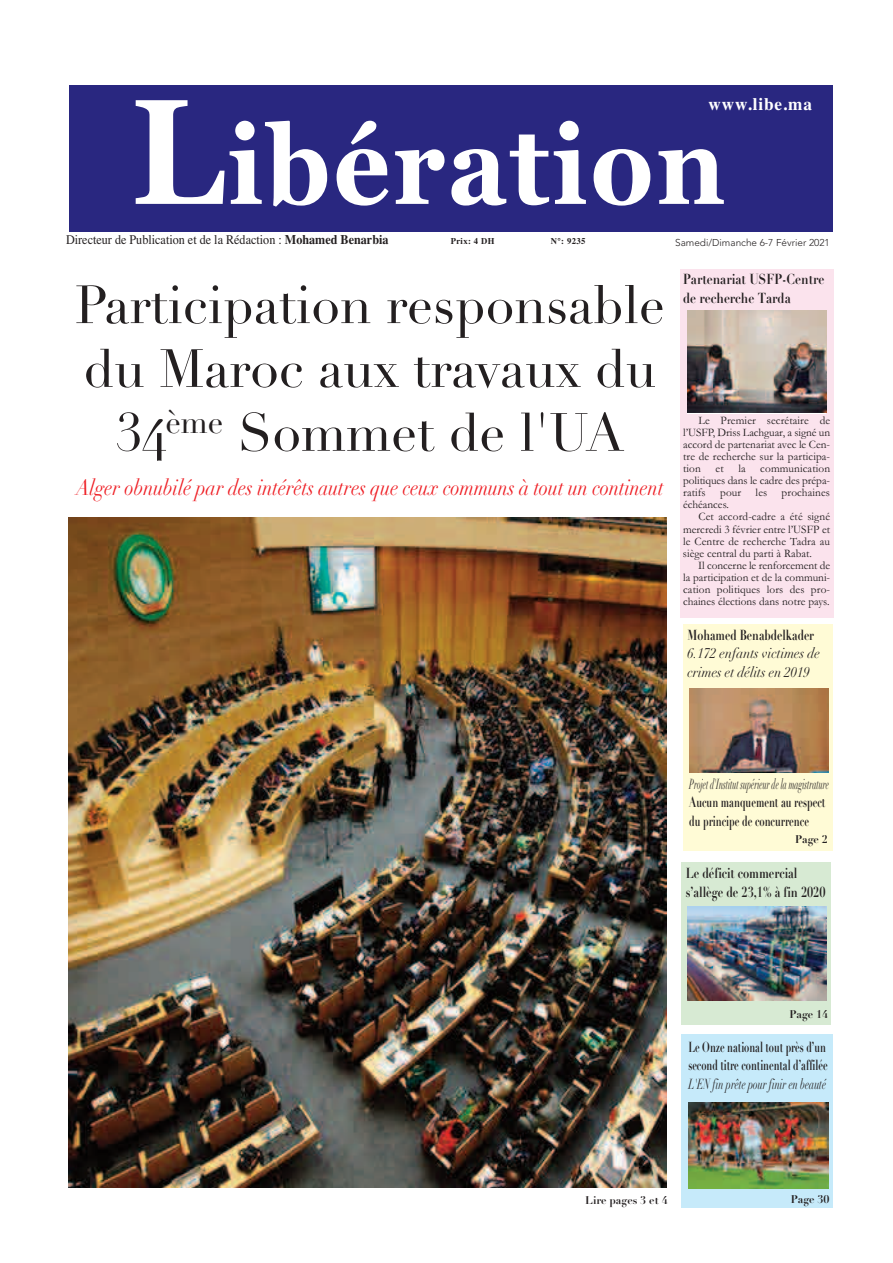
<style>
.page{position:relative;width:893px;height:1263px;background:#fff}
.page>*{position:absolute;margin:0;border:0;box-sizing:border-box;transform-origin:0 0}
.t1{font:700 110.1px "Georgia";color:#fff;scale:.91 1}
.t2{font:52.8px "Didot";color:#231f20}
.t3{font:31.65px "Didot";color:#231f20}
.t4{font:italic 22.05px "Didot";color:#ee1d23;scale:.85 1}
.t5{font:700 17.55px "Times";color:#fff}
.t6{font:700 14.25px/18.8px "Didot";color:#231f20;scale:.65 1}
.t7{font:700 14.25px/18.8px "Didot";color:#231f20;scale:.66 1}
.t8{font:700 14.25px/18.8px "Didot";color:#231f20;scale:.77 1}
.t9{font:italic 14.25px/18.8px "Didot";color:#231f20;scale:.91 1}
.t10{font:italic 14.25px "Didot";color:#231f20;scale:.53 1}
.t11{font:700 14.25px/18.8px "Didot";color:#231f20;scale:.83 1}
.t12{font:italic 14.25px "Didot";color:#231f20;scale:.67 1}
.t13{font:700 14.25px "Didot";color:#231f20;scale:.74 1}
.t14{font:13.2px "Times";color:#231f20;scale:.92 1}
.t15{font:11.55px/12.1px "Garamond";color:#231f20}
.t16{font:700 10.95px "Didot";color:#231f20}
.t17{font:300 9.9px "Avenir";color:#231f20}
.t18{font:700 8.85px "Times";letter-spacing:.045em;color:#231f20}
.s1{font-size:149.7px}
.s2{font-weight:700}
</style>
<div class="page">
<div style="left:69px;top:85px;width:764px;height:147px;background:#292780"></div>
<img style="left:69px;top:518px;width:597px;height:669px">
<div style="left:681px;top:1034px;width:151px;height:174px;background:#c6eafa"></div>
<div style="left:680px;top:269px;width:153px;height:349px;background:#fbe3ed"></div>
<div style="left:681px;top:862px;width:150px;height:163px;background:#d7ead3"></div>
<div style="left:683px;top:624px;width:150px;height:226px;background:#fffbd6"></div>
<img style="left:687px;top:310px;width:139px;height:103px">
<img style="left:688px;top:1102px;width:140px;height:86px">
<img style="left:688px;top:906px;width:139px;height:95px">
<img style="left:689px;top:688px;width:139px;height:84px">
<h3 class="t5" style="left:708px;top:88px;width:105px">www.libe.ma</h3>
<h1 class="t1" style="left:131px;top:83px;width:655px"><span class="s1">L</span>ibération</h1>
<p class="t14" style="left:66px;top:228px;width:352px">Directeur de Publication et de la Rédaction : <span class="s2">Mohamed Benarbia</span></p>
<p class="t18" style="left:451px;top:233px;width:45px">Prix: 4 DH</p>
<p class="t18" style="left:551px;top:233px;width:36px">N°: 9235</p>
<p class="t17" style="left:675px;top:237px;width:156px">Samedi/Dimanche 6-7 Février 2021</p>
<h2 class="t2" style="left:75px;top:273px;width:591px">Participation responsable</h2>
<h2 class="t2" style="left:83px;top:337px;width:574px">du Maroc aux travaux du</h2>
<h2 class="t2" style="left:238px;top:401px;width:388px">Sommet de 'l UA</h2>
<h3 class="t3" style="left:165px;top:403px;width:60px">ème</h3>
<h2 class="t2" style="left:116px;top:401px;width:51px">34</h2>
<h3 class="t4" style="left:76px;top:474px;width:693px">Alger obnubilé par des intérêts autres que ceux communs à tout un continent</h3>
<p class="t11" style="left:683px;top:270px;width:172px">Partenariat USFP-Centre de recherche Tarda</p>
<p class="t15" style="left:820px;top:414px;width:12px">de</p>
<p class="t15" style="left:721px;top:414px;width:37px">Premier</p>
<p class="t15" style="left:767px;top:414px;width:44px">secrétaire</p>
<p class="t15" style="left:683px;top:414px;width:148px;text-indent:15px">Le<br>’l USFP, Driss Lachguar a, signé un</p>
<p class="t15" style="left:760px;top:462px;width:71px">communication</p>
<p class="t15" style="left:683px;top:438px;width:148px">accord de partenariat avec le Cen-</p>
<p class="t15" style="left:782px;top:486px;width:50px">prochaines</p>
<p class="t15" style="left:683px;top:450px;width:148px">tre de recherche sur la participa-</p>
<p class="t15" style="left:738px;top:462px;width:9px">la</p>
<p class="t15" style="left:683px;top:462px;width:19px">tion</p>
<p class="t15" style="left:716px;top:462px;width:10px">et</p>
<p class="t15" style="left:683px;top:468px;width:149px;line-height:24.2px">politiques dans le cadre des prépa&shy;échéances.</p>
<p class="t15" style="left:683px;top:511px;width:149px;text-align:justify;text-indent:15px">Cet accord-cadre a été signé mercredi 3 février entre ’l USFP et le Centre de recherche Tadra au siège central du parti à Rabat.</p>
<p class="t15" style="left:698px;top:559px;width:133px">Il concerne le renforcement de</p>
<p class="t15" style="left:683px;top:595px;width:148px">chaines élections dans notre pays.</p>
<p class="t15" style="left:683px;top:486px;width:24px">ratifs</p>
<p class="t15" style="left:756px;top:486px;width:13px">les</p>
<p class="t15" style="left:720px;top:486px;width:23px">pour</p>
<p class="t15" style="left:683px;top:571px;width:148px">la participation et de la communi-</p>
<p class="t15" style="left:790px;top:583px;width:16px">des</p>
<p class="t15" style="left:717px;top:583px;width:45px">politiques</p>
<p class="t15" style="left:767px;top:583px;width:18px">lors</p>
<p class="t15" style="left:683px;top:583px;width:29px">cation</p>
<p class="t15" style="left:811px;top:583px;width:21px">pro-</p>
<p class="t13" style="left:688px;top:626px;width:172px">Mohamed Benabdelkader</p>
<p class="t9" style="left:688px;top:644px;width:147px">6.172 enfants victimes de crimes et délits en 2019</p>
<p class="t10" style="left:689px;top:775px;width:265px">Projet 'd Institut supérieur de la magistrature</p>
<p class="t7" style="left:689px;top:793px;width:208px">Aucun manquement au respect du principe de concurrence</p>
<p class="t16" style="left:795px;top:832px;width:34px">Page 2</p>
<p class="t8" style="left:686px;top:864px;width:183px">Le déficit commercial<br>’s allège de 23,1% à fin 2020</p>
<p class="t16" style="left:789px;top:1007px;width:40px">Page 14</p>
<p class="t6" style="left:688px;top:1037px;width:216px">Le Onze national tout près u n’d second titre continental ’d affilée</p>
<p class="t12" style="left:688px;top:1075px;width:207px">'L ENfin prête pour finir en beauté</p>
<p class="t16" style="left:585px;top:1193px;width:84px">Lire pages 3 et 4</p>
<p class="t16" style="left:791px;top:1192px;width:40px">Page 30</p>
</div>
